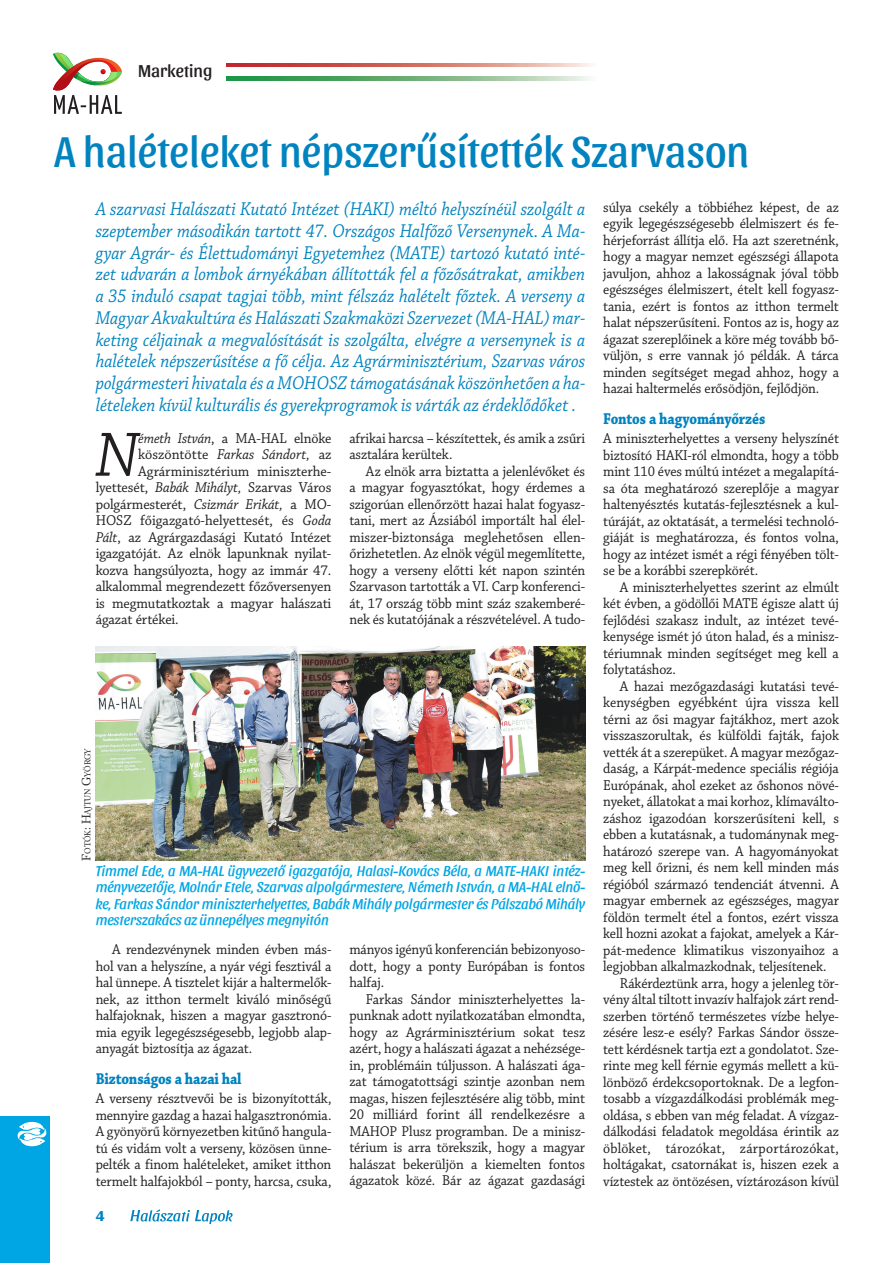
<style>
.page{position:relative;width:893px;height:1263px;background:#fff}
.page>*{position:absolute;margin:0;border:0;box-sizing:border-box;transform-origin:0 0}
.Elsőkenyér{font:italic 65.7px "Chaparral Pro";color:#231f20;scale:.94 1}
.Főcím{font:45px "Sansita";color:#0083bf;scale:.95 1}
.Líd{font:italic 19.5px/21.8px "Chaparral Pro";color:#0083bf;text-align:justify;scale:.9 1}
.rovatcím{font:18px "Sansita";color:#231f20}
.Alcím{font:700 16.5px "Chaparral Pro";letter-spacing:-.01em;color:#0083bf;scale:.85 1}
.Kenyér{font:15px/16.5px "Chaparral Pro";letter-spacing:-.01em;color:#231f20;text-align:justify;scale:.93 1}
.Elsőkenyér-2{font:15px "Chaparral Pro";letter-spacing:-.01em;color:#231f20;scale:.95 1}
.Képaláírás{font:italic 15px/16.5px "Sansita";color:#00a6e4;text-align:justify;scale:.95 1}
.Elsőkenyér-3{font:italic 15px "Chaparral Pro";letter-spacing:.005em;color:#231f20;scale:.95 1}
.Elsőkenyér-4{font:15px "Chaparral Pro";letter-spacing:-.01em;color:#231f20;scale:.94 1}
.t1{font:700 15px "Sansita";color:#0083bf}
.Fotós{font:8.4px "Adobe Caslon PFL";color:#231f20;scale:.95 1}
.s1{font-style:italic}
.s2{font-style:normal}
.s3{font-size:12px}
</style>
<div class="page">
<svg style="left:53px;top:53px;width:69px;height:61px"></svg>
<svg style="left:130px;top:1209px;width:103px;height:15px"></svg>
<div style="left:0;top:1116px;width:50px;height:147px;background:#00a6e4"></div>
<svg style="left:18px;top:1122px;width:28px;height:24px"></svg>
<svg style="left:226px;top:64px;width:366px;height:3px"></svg>
<svg style="left:226px;top:77px;width:363px;height:3px"></svg>
<img style="left:96px;top:646px;width:489px;height:215px">
<p class="rovatcím" style="left:138px;top:60px;width:76px">Marketing</p>
<p class="Főcím" style="left:54px;top:126px;width:733px">A halételeket népszerűsítették Szarvason</p>
<p class="Líd" style="left:96px;top:199px;width:545px">A szarvasi Halászati Kutató Intézet (HAKI) méltó helyszínéül szolgált a szeptember másodikán tartott 47. Országos Halfőző Versenynek. A Ma&shy;gyar Agrár- és Élettudományi Egyetemhez (MATE) tartozó kutató inté&shy;zet udvarán a lombok árnyékában állították fel a főzősátrakat, amikben a 35 induló csapat tagjai több, mint félszáz halételt főztek. A verseny a Magyar Akvakultúra és Halászati Szakmaközi Szervezet (MA-HAL) mar&shy;keting céljainak a megvalósítását is szolgálta, elvégre a versenynek is a halételek népszerűsítése a fő célja. Az Agrárminisztérium, Szarvas város polgármesteri hivatala és a MOHOSZ támogatásának köszönhetően a ha&shy;lételeken kívül kulturális és gyerekprogramok is várták az érdeklődőket .</p>
<p class="Kenyér" style="left:603px;top:199px;width:255px">súlya csekély a többiéhez képest, de az egyik legegészségesebb élelmiszert és fe&shy;hérjeforrást állítja elő. Ha azt szeretnénk, hogy a magyar nemzet egészségi állapota javuljon, ahhoz a lakosságnak jóval több egészséges élelmiszert, ételt kell fogyasz&shy;tania, ezért is fontos az itthon termelt halat népszerűsíteni. Fontos az is, hogy az ágazat szereplőinek a köre még tovább bő&shy;vüljön, s erre vannak jó példák. A tárca minden segítséget megad ahhoz, hogy a hazai haltermelés erősödjön, fejlődjön.</p>
<p class="Alcím" style="left:603px;top:409px;width:192px">Fontos a hagyományőrzés</p>
<p class="Kenyér" style="left:603px;top:431px;width:255px">A miniszterhelyettes a verseny helyszínét biztosító HAKI-ról elmondta, hogy a több mint 110 éves múltú intézet a megalapítá&shy;sa óta meghatározó szereplője a magyar haltenyésztés kutatás-fejlesztésnek a kul&shy;túráját, az oktatását, a termelési technoló&shy;giáját is meghatározza, és fontos volna, hogy az intézet ismét a régi fényében tölt&shy;se be a korábbi szerepkörét.</p>
<p class="Kenyér" style="left:603px;top:579px;width:255px;text-indent:17px">A miniszterhelyettes szerint az elmúlt két évben, a gödöllői MATE égisze alatt új fejlődési szakasz indult, az intézet tevé&shy;kenysége ismét jó úton halad, és a minisz&shy;tériumnak minden segítséget meg kell a folytatáshoz.</p>
<p class="Kenyér" style="left:603px;top:678px;width:255px;text-indent:17px">A hazai mezőgazdasági kutatási tevé&shy;kenységben egyébként újra vissza kell térni az ősi magyar fajtákhoz, mert azok visszaszorultak, és külföldi fajták, fajok vették át a szerepüket. A magyar mezőgaz&shy;daság, a Kárpát-medence speciális régiója Európának, ahol ezeket az őshonos növé&shy;nyeket, állatokat a mai korhoz, klímaválto&shy;záshoz igazodóan korszerűsíteni kell, s ebben a kutatásnak, a tudománynak meg&shy;határozó szerepe van. A hagyományokat meg kell őrizni, és nem kell minden más régióból származó tendenciát átvenni. A magyar embernek az egészséges, magyar földön termelt étel a fontos, ezért vissza kell hozni azokat a fajokat, amelyek a Kár&shy;pát-medence klimatikus viszonyaihoz a legjobban alkalmazkodnak, teljesítenek.</p>
<p class="Kenyér" style="left:603px;top:975px;width:255px;text-indent:17px">Rákérdeztünk arra, hogy a jelenleg tör&shy;vény által tiltott invazív halfajok zárt rend&shy;szerben történő természetes vízbe helye&shy;zésére lesz-e esély? Farkas Sándor össze&shy;tett kérdésnek tartja ezt a gondolatot. Sze&shy;rinte meg kell férnie egymás mellett a kü&shy;lönböző érdekcsoportoknak. De a legfon&shy;tosabb a vízgazdálkodási problémák meg&shy;oldása, s ebben van még feladat. A vízgaz&shy;dálkodási feladatok megoldása érintik az öblöket, tározókat, zárportározókat, holtágakat, csatornákat is, hiszen ezek a víztestek az öntözésen, víztározáson kívül</p>
<p class="Elsőkenyér-4" style="left:138px;top:430px;width:207px"><span class="s1">émeth István</span>, a MA-HAL elnöke</p>
<p class="Elsőkenyér-3" style="left:138px;top:446px;width:205px"><span class="s2">köszöntötte</span> Farkas Sándort, <span class="s2">az</span></p>
<p class="Elsőkenyér-2" style="left:138px;top:463px;width:205px">Agrárminisztérium miniszterhe-</p>
<p class="Elsőkenyér-2" style="left:96px;top:479px;width:250px">lyettesét, <span class="s1">Babák Mihályt,</span> Szarvas Város</p>
<p class="Elsőkenyér-2" style="left:96px;top:496px;width:250px">polgármesterét, <span class="s1">Csizmár Erikát,</span> a MO-</p>
<p class="Elsőkenyér-2" style="left:96px;top:512px;width:250px">HOSZ főigazgató-helyettesét, és <span class="s1">Goda</span></p>
<p class="Elsőkenyér-2" style="left:96px;top:529px;width:250px"><span class="s1">Pált</span>, az Agrárgazdasági Kutató Intézet</p>
<p class="Elsőkenyér-2" style="left:96px;top:545px;width:250px">igazgatóját. Az elnök lapunknak nyilat-</p>
<p class="Elsőkenyér-2" style="left:96px;top:562px;width:250px">kozva hangsúlyozta, hogy az immár 47.</p>
<p class="Elsőkenyér-2" style="left:96px;top:578px;width:250px">alkalommal megrendezett főzőversenyen</p>
<p class="Elsőkenyér-2" style="left:96px;top:595px;width:250px">is megmutatkoztak a magyar halászati</p>
<p class="Elsőkenyér-2" style="left:96px;top:611px;width:89px">ágazat értékei.</p>
<p class="Kenyér" style="left:349px;top:430px;width:255px">afrikai harcsa – készítettek, és amik a zsűri asztalára kerültek.</p>
<p class="Kenyér" style="left:349px;top:463px;width:255px;text-indent:17px">Az elnök arra biztatta a jelenlévőket és a magyar fogyasztókat, hogy érdemes a szigorúan ellenőrzött hazai halat fogyasz&shy;tani, mert az Ázsiából importált hal élel&shy;miszer-biztonsága meglehetősen ellen&shy;őrizhetetlen. Az elnök végül megemlítette, hogy a verseny előtti két napon szintén Szarvason tartották a VI. Carp konferenci&shy;át, 17 ország több mint száz szakemberé&shy;nek és kutatójának a részvételével. A tudo-</p>
<p class="Elsőkenyér" style="left:96px;top:419px;width:47px">N</p>
<p class="Fotós" style="left:83px;top:861px;width:120px;rotate:-90deg"><span class="s3">F</span>otók<span class="s3">: H</span>ajtun <span class="s3">G</span>yörgy</p>
<p class="Képaláírás" style="left:96px;top:863px;width:517px">Timmel Ede, a MA-HAL ügyvezető igazgatója, Halasi-Kovács Béla, a MATE-HAKI intéz&shy;ményvezetője, Molnár Etele, Szarvas alpolgármestere, Németh István, a MA-HAL elnö&shy;ke, Farkas Sándor miniszterhelyettes, Babák Mihály polgármester és Pálszabó Mihály mesterszakács az ünnepélyes megnyitón</p>
<p class="Kenyér" style="left:96px;top:942px;width:255px;text-indent:17px">A rendezvénynek minden évben más&shy;hol van a helyszíne, a nyár végi fesztivál a hal ünnepe. A tisztelet kijár a haltermelők&shy;nek, az itthon termelt kiváló minőségű halfajoknak, hiszen a magyar gasztronó&shy;mia egyik legegészségesebb, legjobb alap&shy;anyagát biztosítja az ágazat.</p>
<p class="Alcím" style="left:96px;top:1069px;width:173px">Biztonságos a hazai hal</p>
<p class="Kenyér" style="left:96px;top:1091px;width:255px">A verseny résztvevői be is bizonyították, mennyire gazdag a hazai halgasztronómia.<br>A gyönyörű környezetben kitűnő hangula&shy;tú és vidám volt a verseny, közösen ünne&shy;pelték a finom halételeket, amiket itthon termelt halfajokból – ponty, harcsa, csuka,</p>
<p class="Kenyér" style="left:349px;top:942px;width:255px">mányos igényű konferencián bebizonyoso&shy;dott, hogy a ponty Európában is fontos halfaj.</p>
<p class="Kenyér" style="left:349px;top:991px;width:255px;text-indent:17px">Farkas Sándor miniszterhelyettes la&shy;punknak adott nyilatkozatában elmondta, hogy az Agrárminisztérium sokat tesz azért, hogy a halászati ágazat a nehézsége&shy;in, problémáin túljusson. A halászati ága&shy;zat támogatottsági szintje azonban nem magas, hiszen fejlesztésére alig több, mint 20 milliárd forint áll rendelkezésre a MAHOP Plusz programban. De a minisz&shy;térium is arra törekszik, hogy a magyar halászat bekerüljön a kiemelten fontos ágazatok közé. Bár az ágazat gazdasági</p>
<p class="t1" style="left:96px;top:1207px;width:10px">4</p>
</div>
